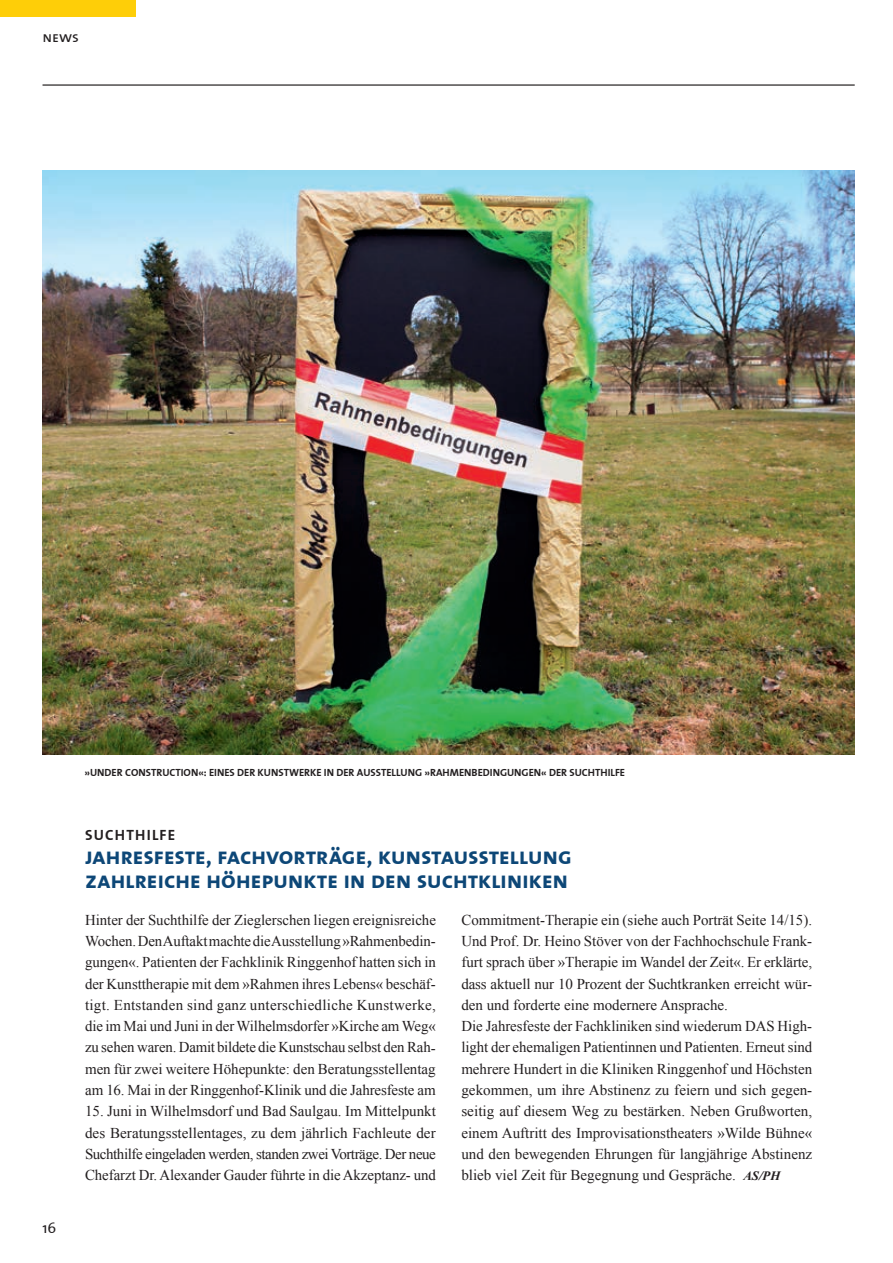
<style>
.page{position:relative;width:893px;height:1263px;background:#fff}
.page>*{position:absolute;margin:0;border:0;box-sizing:border-box;transform-origin:0 0}
.t1{font:24px/24px "The Sans Bold Caps";letter-spacing:-.015em;color:#0d4777}
.t2{font:15px/21.3px "Times New Roman";color:#231f20;text-align:justify}
.t3{font:15px "The Sans Bold Caps";letter-spacing:.08em;color:#231f20}
.t4{font:15px "The Sans Caps";color:#231f20}
.t5{font:15px "The Sans";color:#231f20}
.t6{font:10.5px "The Sans Bold Caps";color:#231f20}
.s1{font-weight:700;font-style:italic;font-size:12.75px}
</style>
<div class="page">
<img style="left:43px;top:170px;width:812px;height:585px">
<div style="left:0;top:0;width:136px;height:17px;background:#fece08"></div>
<hr style="left:43px;top:84px;width:812px;height:2px;background:#231f20">
<p class="t4" style="left:43px;top:24px;width:38px">news</p>
<p class="t6" style="left:85px;top:764px;width:542px">»UNDER CONSTRUCTION«: EINES DER KUNSTWERKE IN DER AUSSTELLUNG »RAHMENBEDINGUNGEN« DER SUCHTHILFE</p>
<p class="t3" style="left:85px;top:822px;width:92px">SUCHTHILFE</p>
<h1 class="t1" style="left:85px;top:843px;width:488px">jahresfeste, fachvorträge, kunstausstellung zahlreiche höhepunkte in den suchtkliniken</h1>
<p class="t5" style="left:43px;top:1215px;width:15px">16</p>
<p class="t2" style="left:85px;top:909px;width:352px">Hinter der Suchthilfe der Zieglerschen liegen ereignisreiche Wochen. Den Auftakt machte die Ausstellung »Rahmenbedin‑ gungen«. Patienten der Fachklinik Ringgenhof hatten sich in der Kunsttherapie mit dem »Rahmen ihres Lebens« beschäf&shy;tigt. Entstanden sind ganz unterschiedliche Kunstwerke, die im Mai und Juni in der Wilhelmsdorfer »Kirche am Weg« zu sehen waren. Damit bildete die Kunstschau selbst den Rah‑ men für zwei weitere Höhepunkte: den Beratungsstellentag am 16. Mai in der Ringgenhof-Klinik und die Jahresfeste am</p>
<p class="t2" style="left:85px;top:1100px;width:352px">15. Juni in Wilhelmsdorf und Bad Saulgau. Im Mittelpunkt des Beratungsstellentages, zu dem jährlich Fachleute der Suchthilfe eingeladen werden, standen zwei Vorträge. Der neue Chefarzt Dr. Alexander Gauder führte in die Akzeptanz- und</p>
<p class="t2" style="left:461px;top:909px;width:352px;text-align:left">Commitment-Therapie ein (siehe auch Porträt Seite 14/15).<br>Und Prof. Dr. Heino Stöver von der Fachhochschule Frank&shy;furt sprach über »Therapie im Wandel der Zeit«. Er erklärte, dass aktuell nur 10 Prozent der Suchtkranken erreicht wür&shy;den und forderte eine modernere Ansprache.<br>Die Jahresfeste der Fachkliniken sind wiederum DAS High‑ light der ehemaligen Patientinnen und Patienten. Erneut sind mehrere Hundert in die Kliniken Ringgenhof und Höchsten gekommen, um ihre Abstinenz zu feiern und sich gegen&shy;seitig auf diesem Weg zu bestärken. Neben Grußworten, einem Auftritt des Improvisationstheaters »Wilde Bühne« und den bewegenden Ehrungen für langjährige Abstinenz blieb viel Zeit für Begegnung und Gespräche. <span class="s1">AS/PH</span></p>
</div>
